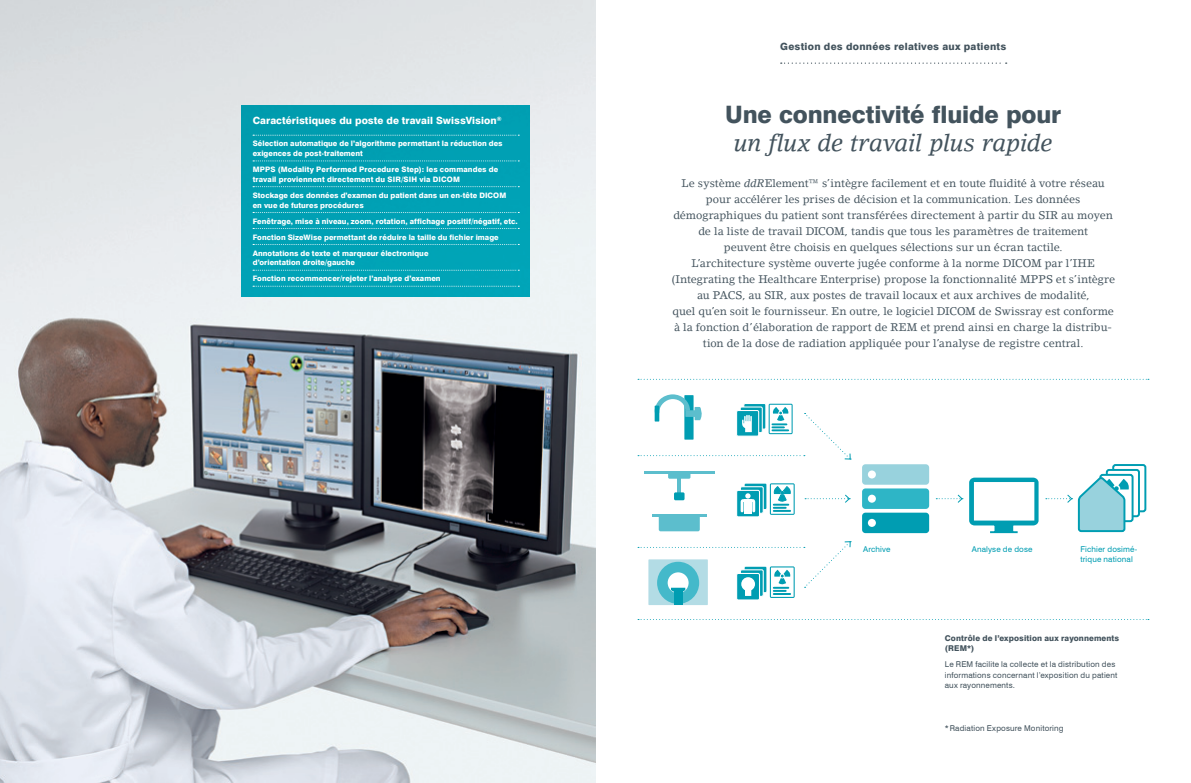
<style>
.page{position:relative;width:1191px;height:783px;background:#fff}
.page>*{position:absolute;margin:0;border:0;box-sizing:border-box;transform-origin:0 0}
.t1{font:800 24px "Swiss 721 BT";letter-spacing:-.005em;color:#43535d}
.t2{font:italic 24px "Lino Letter";letter-spacing:-.015em;color:#43535d}
.t3{font:11px/16px "Lino Letter";letter-spacing:-.005em;color:#43535d;text-align:center}
.t4{font:800 10px "Swiss 721 BT";letter-spacing:.005em;color:#fff}
.t5{font:800 10px "Swiss 721 BT";letter-spacing:.025em;color:#43535d}
.t6{font:8px/10.5px "Swiss 721 BT";letter-spacing:.02em;color:#43535d}
.t7{font:8px/9.6px "Swiss 721 BT";letter-spacing:.015em;color:#009db2}
.t8{font:800 8px/10.5px "Swiss 721 BT";letter-spacing:.015em;color:#43535d}
.t9{font:800 7.5px/9.8px "Swiss 721 BT";letter-spacing:.005em;color:#fff}
.s1{font-style:italic}
</style>
<div class="page">
<img style="left:0;top:0;width:595px;height:782px">
<div style="left:648px;top:559px;width:60px;height:46px;background:#b3dce5"></div>
<div style="left:657px;top:561px;width:42px;height:42px;border:11px solid #44b9ca;border-radius:50%"></div>
<div style="left:674px;top:591px;width:8px;height:14px;background:#009db2"></div>
<div style="left:659px;top:514px;width:41px;height:17px;background:#5cbecd;border-radius:2px"></div>
<hr style="left:652px;top:513px;width:54px;height:3px;background:#5cbecd">
<hr style="left:644px;top:471px;width:70px;height:2px;background:#5cbecd">
<div style="left:668px;top:472px;width:22px;height:6px;background:#5cbecd"></div>
<hr style="left:677px;top:475px;width:4px;height:22px;background:#5cbecd">
<div style="left:674px;top:492px;width:10px;height:8px;background:#009db2"></div>
<div style="left:744px;top:483px;width:23px;height:26px;background:linear-gradient(to bottom,#009db2,#009db2);border-radius:2px"></div>
<div style="left:743px;top:483px;width:24px;height:27px;border:1px solid #fff;border-radius:2px"></div>
<svg style="left:740px;top:486px;width:23px;height:27px"></svg>
<div style="left:740px;top:486px;width:23px;height:27px;border:1px solid #fff;border-radius:2px"></div>
<div style="left:736px;top:490px;width:23px;height:26px;background:#009db2;border-radius:2px"></div>
<div style="left:736px;top:489px;width:24px;height:28px;border:1px solid #fff;border-radius:2px"></div>
<svg style="left:770px;top:483px;width:24px;height:31px"></svg>
<div style="left:744px;top:499px;width:7px;height:14px;background:#fff"></div>
<svg style="left:740px;top:493px;width:15px;height:19px"></svg>
<svg style="left:969px;top:477px;width:69px;height:56px"></svg>
<div style="left:862px;top:464px;width:67px;height:20px;background:#98d2dd;border-radius:3px"></div>
<div style="left:868px;top:470px;width:8px;height:8px;background:#fff;border-radius:50%"></div>
<div style="left:862px;top:488px;width:67px;height:21px;background:#2eb5c6;border-radius:3px"></div>
<div style="left:868px;top:494px;width:8px;height:8px;background:#fff;border-radius:50%"></div>
<div style="left:862px;top:512px;width:67px;height:21px;background:#009db2;border-radius:3px"></div>
<div style="left:868px;top:518px;width:8px;height:8px;background:#fff;border-radius:50%"></div>
<div style="left:1112px;top:464px;width:34px;height:48px;border:2px solid #009db2;border-radius:2px"></div>
<div style="left:1106px;top:470px;width:33px;height:46px;background:linear-gradient(to bottom,#fdfefe,#fff);border-radius:2px"></div>
<div style="left:1105px;top:469px;width:35px;height:48px;border:2px solid #009db2;border-radius:2px"></div>
<div style="left:1099px;top:474px;width:34px;height:48px;border:2px solid #009db2;border-radius:2px"></div>
<svg style="left:638px;top:541px;width:213px;height:58px"></svg>
<svg style="left:638px;top:394px;width:213px;height:66px"></svg>
<svg style="left:805px;top:494px;width:45px;height:9px"></svg>
<svg style="left:936px;top:494px;width:27px;height:9px"></svg>
<svg style="left:1046px;top:475px;width:84px;height:57px"></svg>
<svg style="left:638px;top:379px;width:511px;height:1px"></svg>
<svg style="left:638px;top:619px;width:511px;height:1px"></svg>
<svg style="left:780px;top:62px;width:226px;height:2px"></svg>
<div style="left:241px;top:105px;width:289px;height:192px;background:#00a0b4"></div>
<svg style="left:253px;top:135px;width:266px;height:1px"></svg>
<svg style="left:253px;top:161px;width:266px;height:1px"></svg>
<svg style="left:253px;top:186px;width:266px;height:1px"></svg>
<svg style="left:253px;top:212px;width:266px;height:1px"></svg>
<svg style="left:253px;top:228px;width:266px;height:1px"></svg>
<svg style="left:253px;top:244px;width:266px;height:1px"></svg>
<svg style="left:253px;top:270px;width:266px;height:1px"></svg>
<svg style="left:253px;top:286px;width:266px;height:1px"></svg>
<p class="t4" style="left:253px;top:114px;width:250px">Caractéristiques du poste de travail SwissVision<sup>®</sup></p>
<p class="t9" style="left:253px;top:139px;width:251px">Sélection automatique de l’algorithme permettant la réduction des exigences de post-traitement</p>
<p class="t9" style="left:253px;top:164px;width:247px">MPPS (Modality Performed Procedure Step): les commandes de travail proviennent directement du SIR/SIH via DICOM</p>
<p class="t9" style="left:253px;top:190px;width:255px">Stockage des données d’examen du patient dans un en-tête DICOM en vue de futures procédures</p>
<p class="t9" style="left:253px;top:213px;width:267px;line-height:16px">Fenêtrage, mise à niveau, zoom, rotation, affichage positif/négatif, etc.<br>Fonction SizeWise permettant de réduire la taille du fichier image<br>Annotations de texte et marqueur électronique</p>
<p class="t9" style="left:253px;top:254px;width:189px;line-height:16px">d’orientation droite/gauche<br>Fonction recommencer/rejeter l’analyse d’examen</p>
<p class="t5" style="left:780px;top:40px;width:228px">Gestion des données relatives aux patients</p>
<h1 class="t1" style="left:725px;top:99px;width:338px">Une connectivité fluide pour</h1>
<h1 class="t2" style="left:733px;top:128px;width:320px">un flux de travail plus rapide</h1>
<p class="t3" style="left:671px;top:175px;width:446px">Le système <span class="s1">ddR</span>Element™ s’intègre facilement et en toute fluidité à votre réseau pour accélérer les prises de décision et la communication. Les données démographiques du patient sont transférées directement à partir du SIR au moyen de la liste de travail DICOM, tandis que tous les paramètres de traitement<br>peuvent être choisis en quelques sélections sur un écran tactile.<br>L’architecture système ouverte jugée conforme à la norme DICOM par l’IHE (Integrating the Healthcare Enterprise) propose la fonctionnalité MPPS et s’intègre au PACS, au SIR, aux postes de travail locaux et aux archives de modalité,<br>quel qu’en soit le fournisseur. En outre, le logiciel DICOM de Swissray est conforme à la fonction d’élaboration de rapport de REM et prend ainsi en charge la distribu&shy;tion de la dose de radiation appliquée pour l’analyse de registre central.</p>
<p class="t7" style="left:863px;top:544px;width:29px">Archive</p>
<p class="t7" style="left:971px;top:544px;width:62px">Analyse de dose</p>
<p class="t7" style="left:1080px;top:544px;width:58px">Fichier dosimé&shy;trique national</p>
<p class="t8" style="left:945px;top:632px;width:176px">Contrôle de l’exposition aux rayonnements (REM*)</p>
<p class="t6" style="left:945px;top:658px;width:174px">Le REM facilite la collecte et la distribution des informations concernant l’exposition du patient aux rayonnements.</p>
<p class="t6" style="left:945px;top:722px;width:120px">*Radiation Exposure Monitoring</p>
</div>
